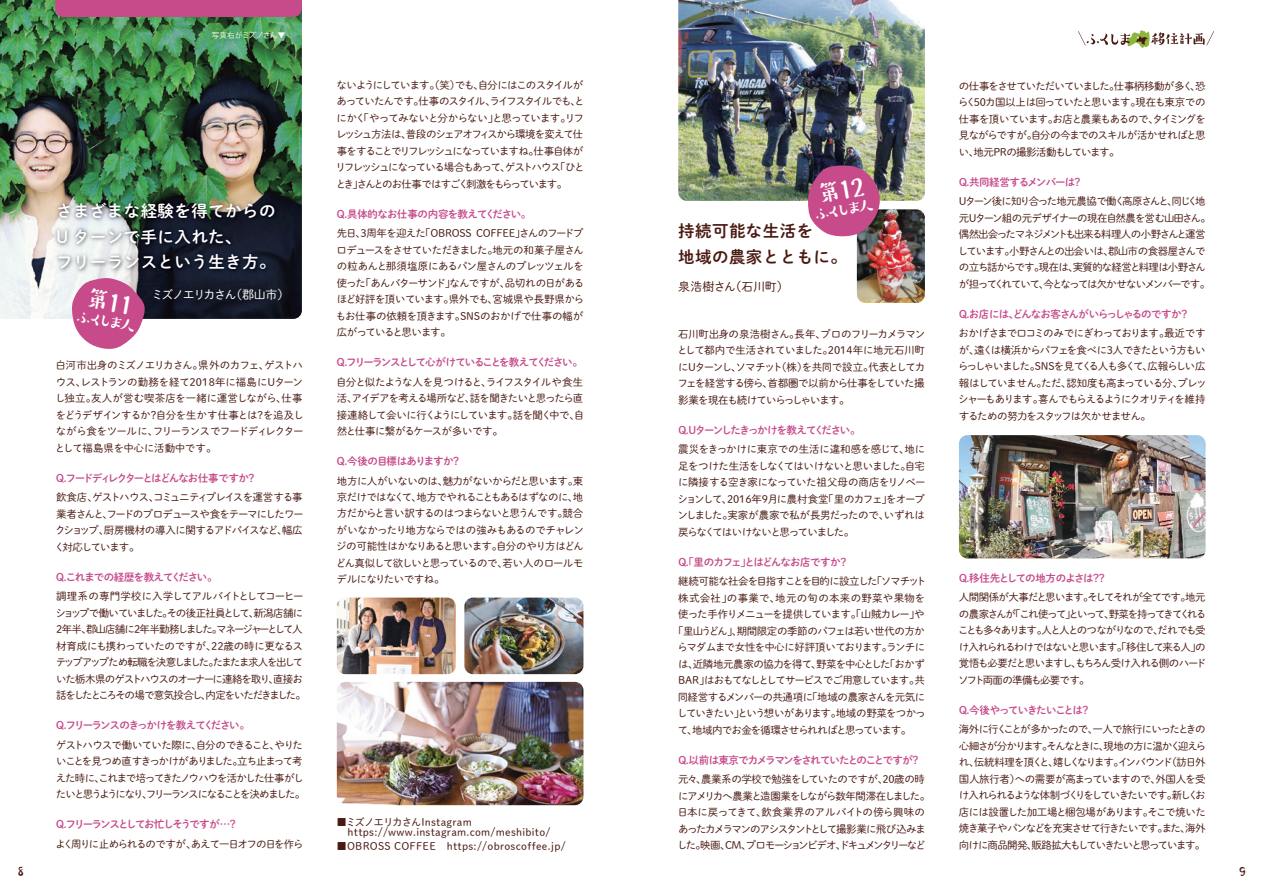
<style>
.page{position:relative;width:1263px;height:893px;background:#fff}
.page>*{position:absolute;margin:0;border:0;box-sizing:border-box;transform-origin:0 0}
.t1{font:500 18px "Suzumushi Std";color:#fff}
.t2{font:16.5px/25.5px "Shuei M Go Std B";letter-spacing:.025em;color:#fff}
.t3{font:16.5px/25.5px "Shuei M Go Std B";letter-spacing:.025em;color:#4a1a12}
.t4{font:500 15px "Suzumushi Std";color:#4a1a12}
.t5{font:12px "Shuei M Go Std L";letter-spacing:-.12em;color:#fff}
.t6{font:12px "Shuei M Go Std L";letter-spacing:-.03em;color:#4a1a12}
.t7{font:10.5px/16.5px "Shuei M Go Std L";letter-spacing:-.095em;color:#4a1a12;text-align:justify}
.t8{font:10.5px/10.5px "Shuei M Go Std L";letter-spacing:.025em;color:#4a1a12}
.t9{font:10.5px/16.5px "Shuei M Go Std L";letter-spacing:-.12em;color:#4a1a12}
.t10{font:10.5px "Shuei M Go Std B";letter-spacing:-.115em;color:#c74a8a}
.t11{font:10.5px "Shuei M Go Std B";letter-spacing:-.085em;color:#c74a8a}
.t12{font:10.5px "Shuei M Go Std B";letter-spacing:-.14em;color:#c74a8a}
.t13{font:10.5px "Shuei M Go Std L";letter-spacing:-.115em;color:#4a1a12}
.t14{font:10.5px "Shuei M Go Std L";letter-spacing:-.04em;color:#4a1a12}
.t15{font:10.5px "Shuei M Go Std L";letter-spacing:-.07em;color:#4a1a12}
.t16{font:10.5px "Shuei M Go Std L";letter-spacing:-.06em;color:#4a1a12}
.t17{font:10.5px "Shuei M Go Std L";letter-spacing:-.055em;color:#4a1a12}
.t18{font:10.5px "Shuei M Go Std B";letter-spacing:-.15em;color:#c74a8a}
.t19{font:10.5px "Shuei M Go Std B";letter-spacing:-.155em;color:#c74a8a}
.t20{font:10.5px "Shuei M Go Std B";letter-spacing:-.065em;color:#c74a8a}
.t21{font:10.5px "Shuei M Go Std B";letter-spacing:-.09em;color:#c74a8a}
.t22{font:10.5px "Shuei M Go Std B";letter-spacing:-.08em;color:#c74a8a}
.t23{font:10.5px "Shuei M Go Std B";letter-spacing:-.075em;color:#c74a8a}
.t24{font:7.5px "Koz Go Pr 6 N";letter-spacing:-.04em;color:#fff}
</style>
<div class="page">
<img style="left:0;top:0;width:302px;height:319px">
<div style="left:55px;top:0;width:247px;height:17px;background:#c74a8a"></div>
<img style="left:50px;top:196px;width:233px;height:84px">
<img style="left:337px;top:682px;width:246px;height:123px">
<img style="left:464px;top:598px;width:119px;height:76px">
<img style="left:337px;top:598px;width:119px;height:76px">
<svg style="left:1078px;top:30px;width:136px;height:18px"></svg>
<img style="left:678px;top:0;width:247px;height:201px">
<img style="left:857px;top:209px;width:68px;height:94px">
<img style="left:959px;top:435px;width:246px;height:123px">
<svg style="left:71px;top:277px;width:75px;height:72px"></svg>
<svg style="left:808px;top:165px;width:72px;height:71px;background:#b45183"></svg>
<p class="t24" style="left:212px;top:31px;width:75px">写真右がミズノさん▼</p>
<h3 class="t4" style="left:17px;top:861px;width:9px">8</h3>
<h2 class="t2" style="left:56px;top:198px;width:221px">さまざまな経験を得てからの<br>U ターンで手に入れた、<br>フリーランスという生き方。</h2>
<p class="t5" style="left:152px;top:285px;width:140px">ミズノエリカさん（郡山市）</p>
<h1 class="t1" style="left:77px;top:304px;width:64px;rotate:10deg">ふくしま人</h1>
<p class="t7" style="left:55px;top:357px;width:250px">白河市出身のミズノエリカさん。県外のカフェ、ゲストハウス、レストランの勤務を経て2018年に福島にUターンし独立。友人が営む喫茶店を一緒に運営しながら、仕事をどうデザインするか?自分を生かす仕事とは?を追及しながら食をツールに、フリーランスでフードディレクターとして福島県を中心に活動中です。</p>
<p class="t18" style="left:55px;top:470px;width:203px">Ｑ.フードディレクターとはどんなお仕事ですか？</p>
<p class="t7" style="left:55px;top:489px;width:250px">飲食店、ゲストハウス、コミュニティプレイスを運営する事業者さんと、フードのプロデュースや食をテーマにしたワークショップ、厨房機材の導入に関するアドバイスなど、幅広く対応しています。</p>
<p class="t11" style="left:55px;top:569px;width:164px">Ｑ.これまでの経歴を教えてください。</p>
<p class="t7" style="left:55px;top:588px;width:252px;text-align:left">調理系の専門学校に入学してアルバイトとしてコーヒーショップで働いていました。その後正社員として、新潟店舗に<br>2年半、郡山店舗に2年半勤務しました。マネージャーとして人材育成にも携わっていたのですが、22歳の時に更なるステップアップため転職を決意しました。たまたま求人を出していた栃木県のゲストハウスのオーナーに連絡を取り、直接お話をしたところその場で意気投合し、内定をいただきました。</p>
<p class="t10" style="left:55px;top:717px;width:196px">Ｑ.フリーランスのきっかけを教えてください。</p>
<p class="t9" style="left:56px;top:736px;width:251px">ゲストハウスで働いていた際に、自分のできること、やりたいことを見つめ直すきっかけがありました。立ち止まって考えた時に、これまで培ってきたノウハウを活かした仕事がしたいと思うようになり、フリーランスになることを決めました。</p>
<p class="t19" style="left:55px;top:816px;width:185px">Ｑ.フリーランスとしてお忙しそうですが…？</p>
<p class="t13" style="left:56px;top:836px;width:250px">よく周りに止められるのですが、あえて一日オフの日を作ら</p>
<p class="t7" style="left:336px;top:76px;width:251px;text-align:left">ないようにしています。（笑）でも、自分にはこのスタイルがあっていたんです。仕事のスタイル、ライフスタイルでも、とにかく「やってみないと分からない」と思っています。リフレッシュ方法は、普段のシェアオフィスから環境を変えて仕事をすることでリフレッシュになっていますね。仕事自体がリフレッシュになっている場合もあって、ゲストハウス「ひととき」さんとのお仕事ではすごく刺激をもらっています。</p>
<p class="t20" style="left:336px;top:206px;width:197px">Ｑ.具体的なお仕事の内容を教えてください。</p>
<p class="t7" style="left:336px;top:224px;width:250px">先日、3周年を迎えた「OBROSS COFFEE」さんのフードプロデュースをさせていただきました。地元の和菓子屋さんの粒あんと那須塩原にあるパン屋さんのプレッツェルを使った「あんバターサンド」なんですが、品切れの日があるほど好評を頂いています。県外でも、宮城県や長野県からもお仕事の依頼を頂きます。ＳＮＳのおかげで仕事の幅が広がっていると思います。</p>
<p class="t12" style="left:336px;top:354px;width:249px">Ｑ.フリーランスとして心がけていることを教えてください。</p>
<p class="t7" style="left:336px;top:373px;width:250px">自分と似たような人を見つけると、ライフスタイルや食生活、アイデアを考える場所など、話を聞きたいと思ったら直接連絡して会いに行くようにしています。話を聞く中で、自然と仕事に繋がるケースが多いです。</p>
<p class="t22" style="left:336px;top:453px;width:127px">Ｑ.今後の目標はありますか？</p>
<p class="t7" style="left:336px;top:472px;width:249px">地方に人がいないのは、魅力がないからだと思います。東京だけではなくて、地方でやれることもあるはずなのに、地方だからと言い訳するのはつまらないと思うんです。競合がいなかったり地方ならではの強みもあるのでチャレンジの可能性はかなりあると思います。自分のやり方はどんどん真似して欲しいと思っているので、若い人のロールモデルになりたいですね。</p>
<p class="t8" style="left:337px;top:816px;width:215px">■ミズノエリカさんInstagram　https://www.instagram.com/meshibito/</p>
<p class="t8" style="left:337px;top:840px;width:231px">■OBROSS COFFEE　https://obroscoffee.jp/</p>
<h1 class="t1" style="left:811px;top:204px;width:64px;rotate:-10deg">ふくしま人</h1>
<h2 class="t3" style="left:678px;top:218px;width:170px">持続可能な生活を<br>地域の農家とともに。</h2>
<p class="t6" style="left:678px;top:278px;width:112px">泉浩樹さん（石川町）</p>
<p class="t7" style="left:677px;top:325px;width:250px">石川町出身の泉浩樹さん。長年、プロのフリーカメラマンとして都内で生活されていました。2014年に地元石川町にUターンし、ソマチット（株）を共同で設立。代表としてカフェを経営する傍ら、首都圏で以前から仕事をしていた撮影業を現在も続けていらっしゃいます。</p>
<p class="t10" style="left:677px;top:422px;width:185px">Ｑ.Uターンしたきっかけを教えてください。</p>
<p class="t7" style="left:677px;top:440px;width:250px">震災をきっかけに東京での生活に違和感を感じて、地に足をつけた生活をしなくてはいけないと思いました。自宅に隣接する空き家になっていた祖父母の商店をリノベーションして、2016年9月に農村食堂「里のカフェ」をオープンしました。実家が農家で私が長男だったので、いずれは戻らなくてはいけないと思っていました。</p>
<p class="t11" style="left:677px;top:554px;width:173px">Ｑ.「里のカフェ」とはどんなお店ですか？</p>
<p class="t7" style="left:678px;top:572px;width:249px">継続可能な社会を目指すことを目的に設立した「ソマチット</p>
<p class="t8" style="left:678px;top:592px;width:249px">株式会社」の事業で、地元の旬の本来の野菜や果物を</p>
<p class="t7" style="left:678px;top:605px;width:248px">使った手作りメニューを提供しています。「山賊カレー」や</p>
<p class="t14" style="left:673px;top:623px;width:253px">「里山うどん」、期間限定の季節のパフェは若い世代の方か</p>
<p class="t16" style="left:677px;top:639px;width:249px">らマダムまで女性を中心に好評頂いております。ランチに</p>
<p class="t15" style="left:678px;top:656px;width:248px">は、近隣地元農家の協力を得て、野菜を中心とした「おかず</p>
<p class="t7" style="left:678px;top:671px;width:248px">BAR」はおもてなしとしてサービスでご用意しています。共</p>
<p class="t17" style="left:678px;top:689px;width:249px">同経営するメンバーの共通項に「地域の農家さんを元気に</p>
<p class="t7" style="left:677px;top:704px;width:250px">していきたい」という想いがあります。地域の野菜をつかっ</p>
<p class="t7" style="left:678px;top:721px;width:235px">て、地域内でお金を循環させられればと思っています。</p>
<p class="t10" style="left:677px;top:752px;width:245px">Ｑ.以前は東京でカメラマンをされていたとのことですが？</p>
<p class="t7" style="left:677px;top:770px;width:254px;text-align:left">元々、農業系の学校で勉強をしていたのですが、20歳の時にアメリカへ農業と造園業をしながら数年間滞在しました。日本に戻ってきて、飲食業界のアルバイトの傍ら興味のあったカメラマンのアシスタントとして撮影業に飛び込みました。映画、CM、プロモーションビデオ、ドキュメンタリーなど</p>
<p class="t7" style="left:958px;top:77px;width:250px">の仕事をさせていただいていました。仕事柄移動が多く、恐らく50カ国以上は回っていたと思います。現在も東京での仕事を頂いています。お店と農業もあるので、タイミングを見ながらですが。自分の今までのスキルが活かせればと思い、地元PRの撮影活動もしています。</p>
<p class="t23" style="left:958px;top:174px;width:127px">Ｑ.共同経営するメンバーは？</p>
<p class="t7" style="left:958px;top:193px;width:254px;text-align:left">Uターン後に知り合った地元農協で働く高原さんと、同じく地元Uターン組の元デザイナーの現在自然農を営む山田さん。偶然出会ったマネジメントも出来る料理人の小野さんと運営しています。小野さんとの出会いは、郡山市の食器屋さんでの立ち話からです。現在は、実質的な経営と料理は小野さんが担ってくれていて、今となっては欠かせないメンバーです。</p>
<p class="t11" style="left:958px;top:306px;width:233px">Ｑ.お店には、どんなお客さんがいらっしゃるのですか？</p>
<p class="t7" style="left:958px;top:325px;width:250px">おかげさまで口コミのみでにぎわっております。最近ですが、遠くは横浜からパフェを食べに3人できたという方もいらっしゃいました。SNSを見てくる人も多くて、広報らしい広報はしていません。ただ、認知度も高まっている分、プレッシャーもあります。喜んでもらえるようにクオリティを維持するための努力をスタッフは欠かせません。</p>
<p class="t21" style="left:958px;top:570px;width:151px">Ｑ.移住先としての地方のよさは？？</p>
<p class="t7" style="left:958px;top:589px;width:250px">人間関係が大事だと思います。そしてそれが全てです。地元の農家さんが「これ使って」といって、野菜を持ってきてくれることも多々あります。人と人とのつながりなので、だれでも受け入れられるわけではないと思います。「移住して来る人」の覚悟も必要だと思いますし、もちろん受け入れる側のハードソフト両面の準備も必要です。</p>
<p class="t10" style="left:958px;top:702px;width:134px">Ｑ.今後やっていきたいことは？</p>
<p class="t7" style="left:959px;top:721px;width:249px">海外に行くことが多かったので、一人で旅行にいったときの心細さが分かります。そんなときに、現地の方に温かく迎えられ、伝統料理を頂くと、嬉しくなります。インバウンド（訪日外国人旅行者）への需要が高まっていますので、外国人を受け入れられるような体制づくりをしていきたいです。新しくお店には設置した加工場と梱包場があります。そこで焼いた焼き菓子やパンなどを充実させて行きたいです。また、海外向けに商品開発、販路拡大もしていきたいと思っています。</p>
<h3 class="t4" style="left:1239px;top:861px;width:9px">9</h3>
</div>
